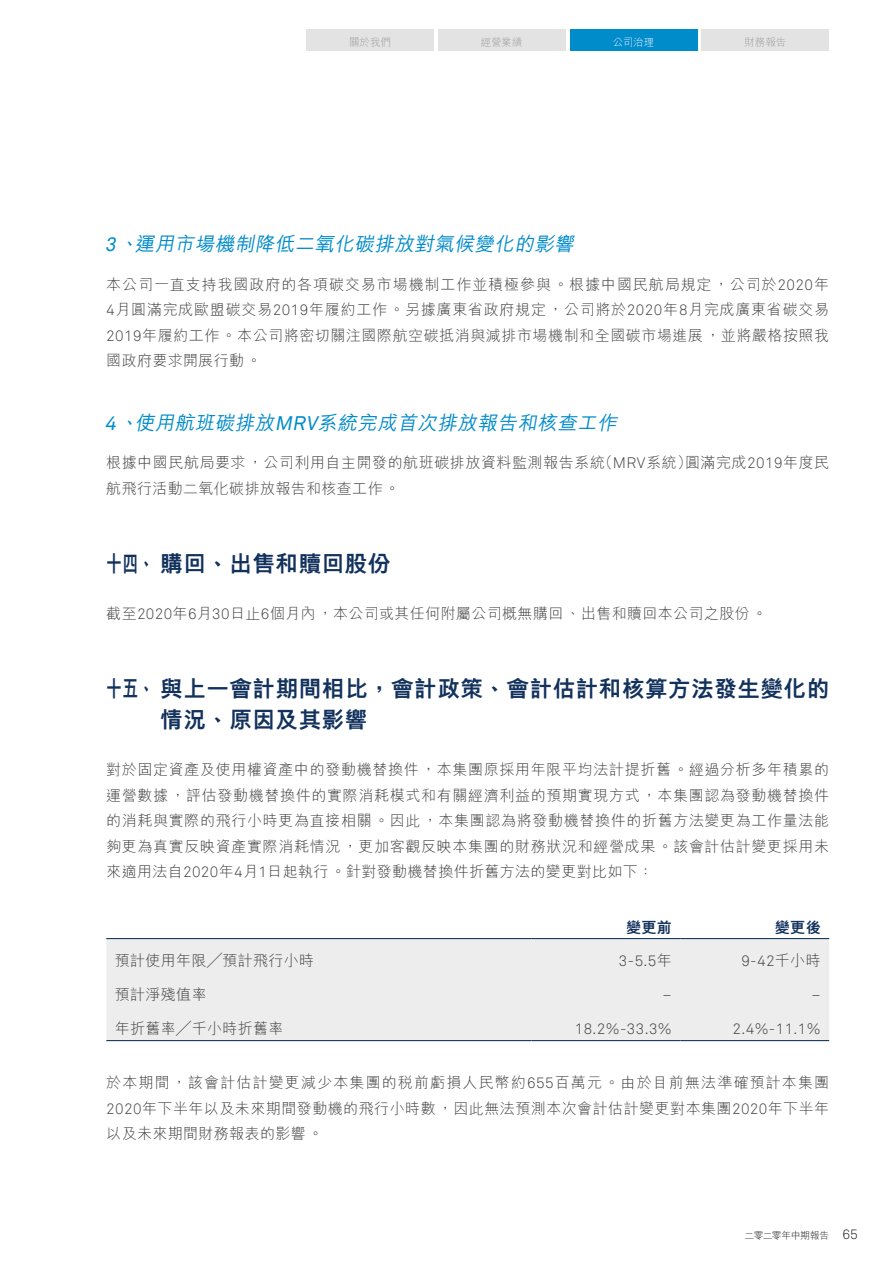
<style>
.page{position:relative;width:893px;height:1263px;background:#fff}
.page>*{position:absolute;margin:0;border:0;box-sizing:border-box;transform-origin:0 0}
.t1{font:800 22.5px/31.5px "M Hei HK";letter-spacing:.025em;color:#12315c;scale:.7 1}
.t2{font:italic 500 19.5px "M Hei HK";color:#008bcb}
.t3{font:300 15px/25.5px "M Hei HK";letter-spacing:.025em;color:#3c3c3b;text-align:justify}
.t4{font:15px "Akkurat Light Pro";letter-spacing:.025em;color:#3c3c3b}
.t5{font:800 15px "M Hei HK";letter-spacing:.025em;color:#12315c}
.t6{font:300 10.5px "M Hei HK";letter-spacing:-.005em;color:#9d9d9c}
.t7{font:300 10.5px "M Hei HK";color:#fff}
.t8{font:300 9.75px "M Hei HK";letter-spacing:-.045em;color:#1c1c1b}
.s1{font-family:"Akkurat Pro";font-weight:400}
.s2{font-family:"Akkurat Light Pro";font-weight:400}
.s3{font-family:"M Hei HK";font-weight:300}
.s4{font-family:"Akkurat Light Pro";font-weight:400;font-size:13.5px}
</style>
<div class="page">
<div style="left:106px;top:939px;width:723px;height:101px;background:#ededed"></div>
<hr style="left:106px;top:938px;width:425px;height:1px;background:#00234e">
<hr style="left:531px;top:938px;width:149px;height:1px;background:#00234e">
<hr style="left:680px;top:938px;width:149px;height:1px;background:#00234e">
<hr style="left:106px;top:1040px;width:425px;height:1px;background:#00234e">
<hr style="left:531px;top:1040px;width:149px;height:1px;background:#00234e">
<hr style="left:680px;top:1040px;width:149px;height:1px;background:#00234e">
<div style="left:306px;top:30px;width:128px;height:21px;background:#e3e3e3"></div>
<div style="left:438px;top:30px;width:128px;height:21px;background:#e3e3e3"></div>
<div style="left:570px;top:30px;width:127px;height:21px;background:#008bcb"></div>
<div style="left:702px;top:30px;width:127px;height:21px;background:#e3e3e3"></div>
<p class="t6" style="left:349px;top:34px;width:43px">關於我們</p>
<p class="t6" style="left:481px;top:34px;width:43px">經營業績</p>
<p class="t7" style="left:613px;top:34px;width:43px">公司治理</p>
<p class="t6" style="left:744px;top:34px;width:44px">財務報告</p>
<h2 class="t2" style="left:105px;top:230px;width:475px"><span class="s1">3</span>、運用市場機制降低二氧化碳排放對氣候變化的影響</h2>
<p class="t3" style="left:106px;top:271px;width:724px">本公司一直支持我國政府的各項碳交易市場機制工作並積極參與。根據中國民航局規定，公司於<span class="s2">2020</span>年<span class="s2">4</span>月圓滿完成歐盟碳交易<span class="s2">2019</span>年履約工作。另據廣東省政府規定，公司將於<span class="s2">2020</span>年<span class="s2">8</span>月完成廣東省碳交易<span class="s2">2019</span>年履約工作。本公司將密切關注國際航空碳抵消與減排市場機制和全國碳市場進展，並將嚴格按照我國政府要求開展行動。</p>
<h2 class="t2" style="left:105px;top:408px;width:518px"><span class="s1">4</span>、使用航班碳排放<span class="s1">MRV</span>系統完成首次排放報告和核查工作</h2>
<p class="t3" style="left:106px;top:449px;width:724px">根據中國民航局要求，公司利用自主開發的航班碳排放資料監測報告系統（<span class="s2">MRV</span>系統）圓滿完成<span class="s2">2019</span>年度民航飛行活動二氧化碳排放報告和核查工作。</p>
<h1 class="t1" style="left:106px;top:546px;width:407px">十四、購回、出售和贖回股份</h1>
<p class="t3" style="left:106px;top:600px;width:662px">截至<span class="s2">2020</span>年<span class="s2">6</span>月<span class="s2">30</span>日止<span class="s2">6</span>個月內，本公司或其任何附屬公司概無購回、出售和贖回本公司之股份。</p>
<h1 class="t1" style="left:160px;top:671px;width:957px;text-indent:-54px">十五、 與上一會計期間相比，會計政策、會計估計和核算方法發生變化的情況、原因及其影響</h1>
<p class="t3" style="left:106px;top:756px;width:724px">對於固定資產及使用權資產中的發動機替換件，本集團原採用年限平均法計提折舊。經過分析多年積累的運營數據，評估發動機替換件的實際消耗模式和有關經濟利益的預期實現方式，本集團認為發動機替換件的消耗與實際的飛行小時更為直接相關。因此，本集團認為將發動機替換件的折舊方法變更為工作量法能夠更為真實反映資產實際消耗情況，更加客觀反映本集團的財務狀況和經營成果。該會計估計變更採用未來適用法自<span class="s2">2020</span>年<span class="s2">4</span>月<span class="s2">1</span>日起執行。針對發動機替換件折舊方法的變更對比如下：</p>
<p class="t5" style="left:626px;top:916px;width:47px">變更前</p>
<p class="t5" style="left:775px;top:916px;width:47px">變更後</p>
<p class="t3" style="left:115px;top:948px;width:201px">預計使用年限╱預計飛行小時</p>
<p class="t4" style="left:619px;top:952px;width:54px">3-5.5<span class="s3">年</span></p>
<p class="t4" style="left:741px;top:952px;width:81px">9-42<span class="s3">千小時</span></p>
<p class="t3" style="left:115px;top:982px;width:93px">預計淨殘值率</p>
<p class="t4" style="left:663px;top:986px;width:11px">–</p>
<p class="t4" style="left:811px;top:986px;width:11px">–</p>
<p class="t3" style="left:115px;top:1016px;width:170px">年折舊率╱千小時折舊率</p>
<p class="t4" style="left:575px;top:1020px;width:99px">18.2%-33.3%</p>
<p class="t4" style="left:732px;top:1020px;width:90px">2.4%-11.1%</p>
<p class="t3" style="left:106px;top:1069px;width:724px">於本期間，該會計估計變更減少本集團的稅前虧損人民幣約<span class="s2">655</span>百萬元。由於目前無法準確預計本集團<span class="s2">2020</span>年下半年以及未來期間發動機的飛行小時數，因此無法預測本次會計估計變更對本集團<span class="s2">2020</span>年下半年以及未來期間財務報表的影響。</p>
<p class="t8" style="left:745px;top:1228px;width:115px">二零二零年中期報告 <span class="s4">65</span></p>
</div>
